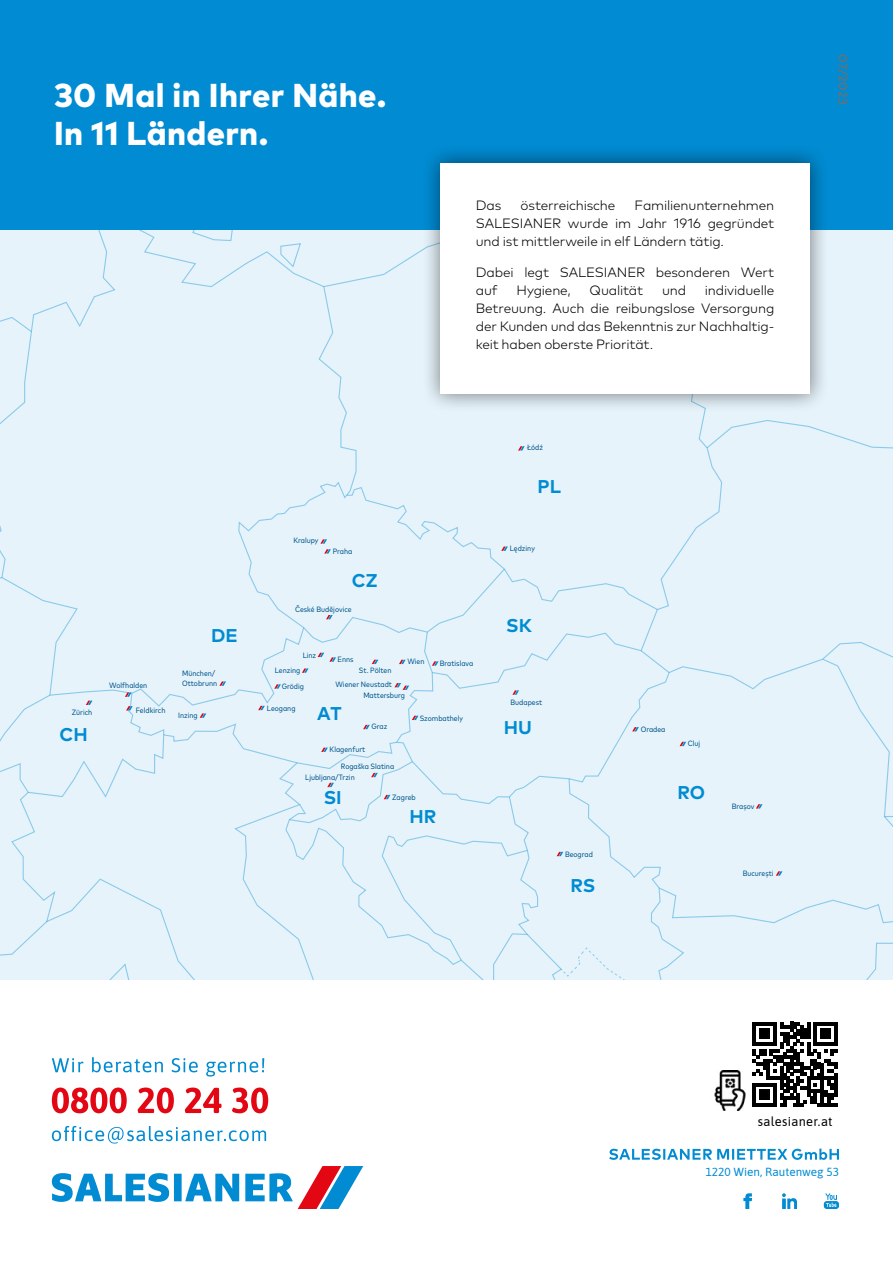
<style>
.page{position:relative;width:893px;height:1263px;background:#fff}
.page>*{position:absolute;margin:0;border:0;box-sizing:border-box;transform-origin:0 0}
.t1{font:800 33.15px/38.2px "Mark Pro";letter-spacing:.01em;color:#fff}
.t2{font:700 18.45px "Mark Pro";color:#008bd2}
.t3{font:300 13.5px/18px "Mark Pro";letter-spacing:-.01em;color:#000;text-align:justify}
.t4{font:12.9px "Asap";letter-spacing:.02em;color:#000}
.t5{font:500 12px "Mark Pro";letter-spacing:.005em;color:#706f6f}
.t6{font:11.7px "Asap";color:#008bd2}
.t7{font:condensed 7.65px/10.5px "Mark Pro";color:#00568c}
</style>
<div class="page">
<div style="left:0;top:230px;width:86px;height:442px;background:#e6f3fa"></div>
<div style="left:47px;top:672px;width:39px;height:90px;background:#e6f3fa"></div>
<div style="left:47px;top:762px;width:39px;height:217px;background:#e6f3fa"></div>
<div style="left:0;top:317px;width:32px;height:150px;background:#e6f3fa"></div>
<div style="left:0;top:482px;width:47px;height:497px;background:#e6f3fa"></div>
<div style="left:86px;top:230px;width:807px;height:749px;background:#e6f3fa"></div>
<div style="left:0;top:0;width:893px;height:230px;background:#008bd2"></div>
<svg style="left:52px;top:1057px;width:212px;height:19px"></svg>
<svg style="left:52px;top:1126px;width:214px;height:17px"></svg>
<svg style="left:52px;top:1087px;width:216px;height:26px"></svg>
<svg style="left:51px;top:1166px;width:312px;height:43px"></svg>
<svg style="left:824px;top:1193px;width:15px;height:16px"></svg>
<svg style="left:782px;top:1193px;width:15px;height:16px"></svg>
<svg style="left:743px;top:1193px;width:9px;height:16px"></svg>
<svg style="left:609px;top:1148px;width:230px;height:12px"></svg>
<div style="left:421px;top:144px;width:408px;height:269px;background:#000;opacity:.5"></div>
<div style="left:440px;top:163px;width:370px;height:231px;background:#fff"></div>
<svg style="left:752px;top:1021px;width:86px;height:86px"></svg>
<svg style="left:753px;top:1022px;width:84px;height:84px"></svg>
<img style="left:714px;top:1070px;width:32px;height:40px">
<h1 class="t1" style="left:54px;top:73px;width:334px">30 Mal in Ihrer Nähe.<br>In 11 Ländern.</h1>
<p class="t7" style="left:293px;top:535px;width:27px">Kralupy</p>
<p class="t7" style="left:333px;top:545px;width:21px">Praha</p>
<h2 class="t2" style="left:352px;top:566px;width:27px">CZ</h2>
<h2 class="t2" style="left:211px;top:622px;width:28px">DE</h2>
<p class="t7" style="left:295px;top:603px;width:58px">České Budějovice</p>
<p class="t3" style="left:476px;top:195px;width:300px;text-indent:159px">Familienunternehmen SALESIANER wurde im Jahr 1916 gegründet und ist mittlerweile in elf Ländern tätig.</p>
<p class="t3" style="left:476px;top:262px;width:300px">Dabei legt SALESIANER besonderen Wert auf</p>
<p class="t3" style="left:476px;top:195px;width:27px">Das</p>
<p class="t3" style="left:521px;top:195px;width:96px">österreichische</p>
<p class="t3" style="left:476px;top:280px;width:300px;text-indent:229px">individuelle Betreuung. Auch die reibungslose Versorgung der Kunden und das Bekenntnis zur Nachhaltig&shy;keit haben oberste Priorität.</p>
<p class="t3" style="left:517px;top:280px;width:56px">Hygiene,</p>
<p class="t3" style="left:590px;top:280px;width:55px">Qualität</p>
<p class="t3" style="left:662px;top:280px;width:26px">und</p>
<p class="t7" style="left:527px;top:442px;width:18px">Łódź</p>
<h2 class="t2" style="left:537px;top:472px;width:25px">PL</h2>
<p class="t7" style="left:510px;top:542px;width:27px">Lędziny</p>
<h2 class="t2" style="left:506px;top:612px;width:27px">SK</h2>
<p class="t7" style="left:303px;top:649px;width:15px">Linz</p>
<p class="t7" style="left:338px;top:653px;width:18px">Enns</p>
<p class="t7" style="left:407px;top:656px;width:19px">Wien</p>
<p class="t7" style="left:440px;top:658px;width:35px">Bratislava</p>
<p class="t7" style="left:275px;top:664px;width:27px">Lenzing</p>
<p class="t7" style="left:335px;top:662px;width:58px;line-height:14.4px;text-align:right">St. Pölten<br>Wiener Neustadt</p>
<p class="t7" style="left:372px;top:721px;width:17px">Graz</p>
<p class="t7" style="left:182px;top:668px;width:37px;line-height:9.3px">München/<br>Ottobrunn</p>
<p class="t7" style="left:109px;top:680px;width:40px">Wolfhalden</p>
<p class="t7" style="left:282px;top:681px;width:24px">Grödig</p>
<p class="t7" style="left:363px;top:689px;width:43px">Mattersburg</p>
<p class="t7" style="left:267px;top:702px;width:30px">Leogang</p>
<p class="t7" style="left:72px;top:706px;width:22px">Zürich</p>
<h2 class="t2" style="left:317px;top:699px;width:26px">AT</h2>
<p class="t7" style="left:136px;top:704px;width:31px">Feldkirch</p>
<p class="t7" style="left:178px;top:709px;width:21px">Inzing</p>
<p class="t7" style="left:420px;top:712px;width:45px">Szombathely</p>
<h2 class="t2" style="left:60px;top:721px;width:30px">CH</h2>
<p class="t7" style="left:330px;top:744px;width:37px">Klagenfurt</p>
<p class="t7" style="left:305px;top:760px;width:90px;text-indent:36px">Rogaška Slatina<br>Ljubljana/Trzin</p>
<p class="t7" style="left:510px;top:696px;width:33px">Budapest</p>
<h2 class="t2" style="left:504px;top:713px;width:30px">HU</h2>
<p class="t7" style="left:641px;top:723px;width:26px">Oradea</p>
<p class="t7" style="left:688px;top:738px;width:14px">Cluj</p>
<h2 class="t2" style="left:324px;top:784px;width:20px">SI</h2>
<h2 class="t2" style="left:677px;top:778px;width:29px">RO</h2>
<p class="t7" style="left:392px;top:791px;width:25px">Zagreb</p>
<h2 class="t2" style="left:410px;top:802px;width:28px">HR</h2>
<p class="t7" style="left:565px;top:848px;width:29px">Beograd</p>
<h2 class="t2" style="left:570px;top:872px;width:27px">RS</h2>
<p class="t7" style="left:732px;top:800px;width:24px">Brașov</p>
<p class="t7" style="left:743px;top:867px;width:32px">București</p>
<p class="t5" style="left:852px;top:54px;width:52px;rotate:90deg">07/2023</p>
<p class="t4" style="left:758px;top:1112px;width:76px">salesianer.at</p>
<p class="t6" style="left:705px;top:1164px;width:135px">1220 Wien, Rautenweg 53</p>
</div>
